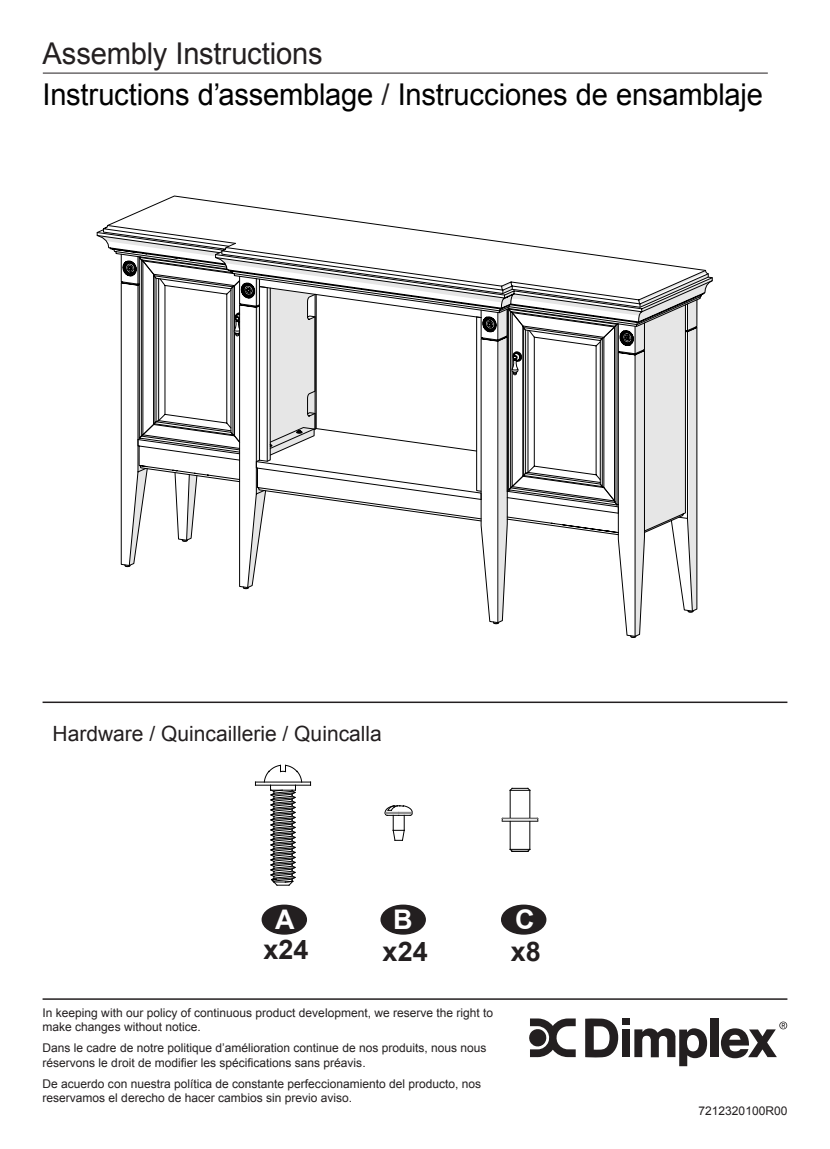
<style>
.page{position:relative;width:830px;height:1149px;background:#fff}
.page>*{position:absolute;margin:0;border:0;box-sizing:border-box;transform-origin:0 0}
.t1{font:30px/40.2px "Arial";letter-spacing:-.01em;color:#000}
.t2{font:700 27px "Arial";color:#231f20}
.t3{font:700 27px "Arial";color:#fff}
.t4{font:21px "Arial";color:#231f20}
.t5{font:12px/14.4px "Arial";color:#231f20}
.s1{color:#231f20}
</style>
<div class="page">
<hr style="left:43px;top:997px;width:744px;height:2px;background:#231f20">
<hr style="left:43px;top:73px;width:724px;height:1px;background:#231f20">
<svg style="left:585px;top:1018px;width:33px;height:39px"></svg>
<div style="left:621px;top:1018px;width:8px;height:6px;background:#231f20"></div>
<div style="left:621px;top:1029px;width:8px;height:27px;background:#231f20"></div>
<svg style="left:634px;top:1028px;width:72px;height:37px"></svg>
<div style="left:709px;top:1018px;width:9px;height:38px;background:#231f20"></div>
<svg style="left:529px;top:1018px;width:46px;height:38px"></svg>
<svg style="left:720px;top:1021px;width:66px;height:36px"></svg>
<hr style="left:43px;top:701px;width:744px;height:1px;background:#231f20">
<div style="left:262px;top:905px;width:44px;height:28px;background:#231f20;border-radius:50%"></div>
<div style="left:261px;top:904px;width:46px;height:30px;border:2px solid #231f20;border-radius:50%"></div>
<div style="left:381px;top:905px;width:44px;height:28px;background:#231f20;border-radius:50%"></div>
<div style="left:380px;top:904px;width:45px;height:30px;border:2px solid #231f20;border-radius:50%"></div>
<div style="left:501px;top:905px;width:44px;height:28px;background:#231f20;border-radius:50%"></div>
<div style="left:500px;top:904px;width:46px;height:30px;border:2px solid #231f20;border-radius:50%"></div>
<div style="left:645px;top:327px;width:25px;height:206px;background:#e6e6e6"></div>
<svg style="left:670px;top:327px;width:27px;height:285px"></svg>
<svg style="left:96px;top:230px;width:616px;height:97px"></svg>
<svg style="left:103px;top:195px;width:605px;height:123px"></svg>
<svg style="left:117px;top:253px;width:528px;height:385px"></svg>
<hr style="left:502px;top:817px;width:35px;height:1px;background:#000">
<hr style="left:502px;top:820px;width:35px;height:1px;background:#808080">
<hr style="left:502px;top:818px;width:35px;height:1px;background:#808080">
<svg style="left:385px;top:805px;width:28px;height:35px"></svg>
<hr style="left:255px;top:784px;width:55px;height:1px;background:#000">
<hr style="left:255px;top:781px;width:55px;height:1px;background:#000">
<svg style="left:264px;top:765px;width:37px;height:120px"></svg>
<svg style="left:509px;top:787px;width:21px;height:64px"></svg>
<h1 class="t1" style="left:43px;top:34px;width:721px"><span class="s1">Assembly Instructions<br></span>Instructions d’assemblage <span class="s1">/</span> Instrucciones de ensamblaje</h1>
<h3 class="t4" style="left:52px;top:719px;width:331px">Hardware / Quincaillerie / Quincalla</h3>
<h2 class="t3" style="left:275px;top:901px;width:21px">A</h2>
<h2 class="t3" style="left:393px;top:901px;width:21px">B</h2>
<h2 class="t3" style="left:515px;top:901px;width:21px">C</h2>
<h2 class="t2" style="left:263px;top:931px;width:47px">x24</h2>
<h2 class="t2" style="left:382px;top:933px;width:47px">x24</h2>
<h2 class="t2" style="left:510px;top:933px;width:32px">x8</h2>
<p class="t5" style="left:43px;top:1005px;width:452px">In keeping with our policy of continuous product development, we reserve the right to make changes without notice.</p>
<p class="t5" style="left:43px;top:1040px;width:445px">Dans le cadre de notre politique d’amélioration continue de nos produits, nous nous réservons le droit de modifier les spécifications sans préavis.</p>
<p class="t5" style="left:43px;top:1076px;width:440px">De acuerdo con nuestra política de constante perfeccionamiento del producto, nos reservamos el derecho de hacer cambios sin previo aviso.</p>
<p class="t5" style="left:698px;top:1103px;width:90px">7212320100R00</p>
</div>
